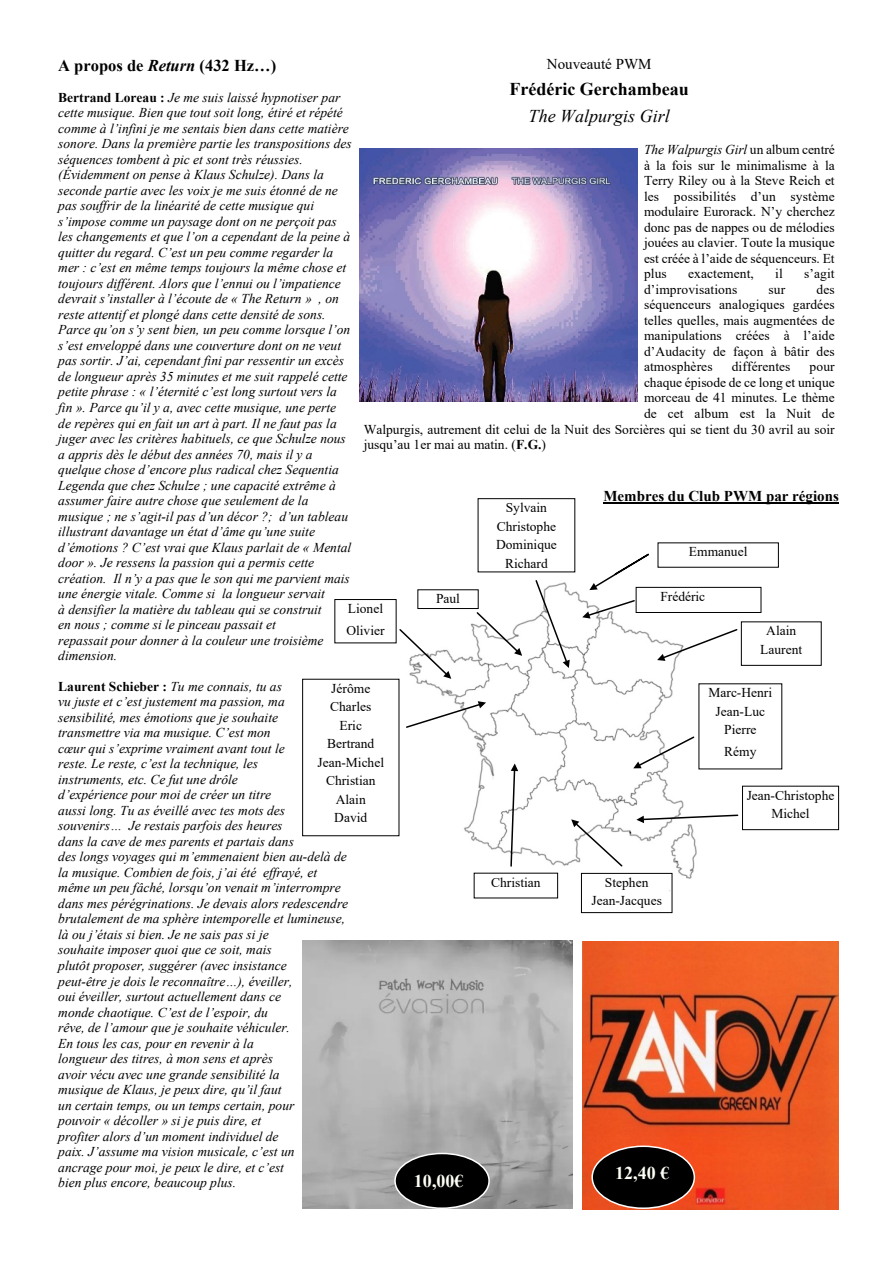
<style>
.page{position:relative;width:893px;height:1263px;background:#fff}
.page>*{position:absolute;margin:0;border:0;box-sizing:border-box;transform-origin:0 0}
.t1{font:700 18px "Times New Roman";color:#000}
.t2{font:italic 18px "Times New Roman";color:#000}
.t3{font:700 18px "Times New Roman";color:#fefff7}
.t4{font:700 16.5px "Times New Roman";color:#000}
.t5{font:700 15px "Times New Roman";color:#000}
.t6{font:15px "Times New Roman";color:#000}
.t7{font:italic 13.5px/15.5px "Times New Roman";color:#000}
.t8{font:13.5px/18.5px "Times New Roman";color:#000;text-align:center}
.s1{font-style:italic}
.s2{font-weight:700;font-style:normal}
.s3{font-weight:700}
</style>
<div class="page">
<div style="left:302px;top:679px;width:97px;height:157px;border:1px solid #000"></div>
<img style="left:416px;top:586px;width:282px;height:307px">
<svg style="left:657px;top:628px;width:81px;height:33px"></svg>
<div style="left:741px;top:621px;width:81px;height:45px;border:1px solid #000"></div>
<svg style="left:582px;top:599px;width:54px;height:20px"></svg>
<svg style="left:589px;top:553px;width:62px;height:37px"></svg>
<svg style="left:633px;top:735px;width:63px;height:33px"></svg>
<svg style="left:475px;top:611px;width:47px;height:45px"></svg>
<div style="left:417px;top:589px;width:62px;height:20px;border:1px solid #000"></div>
<div style="left:334px;top:599px;width:62px;height:44px;border:1px solid #000"></div>
<svg style="left:398px;top:628px;width:53px;height:51px"></svg>
<svg style="left:406px;top:701px;width:80px;height:28px"></svg>
<svg style="left:510px;top:763px;width:8px;height:104px"></svg>
<div style="left:581px;top:873px;width:91px;height:40px;border:1px solid #000"></div>
<svg style="left:571px;top:819px;width:53px;height:49px"></svg>
<div style="left:742px;top:786px;width:97px;height:44px;border:1px solid #000"></div>
<svg style="left:636px;top:814px;width:103px;height:9px"></svg>
<svg style="left:534px;top:580px;width:36px;height:88px"></svg>
<div style="left:636px;top:587px;width:125px;height:26px;border:1px solid #000"></div>
<img style="left:359px;top:149px;width:278px;height:253px">
<img style="left:302px;top:940px;width:271px;height:269px">
<hr style="left:603px;top:502px;width:236px;height:1px;background:#000">
<div style="left:394px;top:1153px;width:96px;height:56px;background:#000;border:2px solid #fff;border-radius:50%"></div>
<img style="left:582px;top:942px;width:257px;height:267px">
<div style="left:591px;top:1145px;width:104px;height:64px;background:#000;border:2px solid #fff;border-radius:50%"></div>
<p class="t6" style="left:547px;top:53px;width:106px">Nouveauté PWM</p>
<h1 class="t1" style="left:509px;top:76px;width:181px">Frédéric Gerchambeau</h1>
<h1 class="t2" style="left:529px;top:103px;width:143px">The Walpurgis Girl</h1>
<p class="t8" style="left:644px;top:142px;width:192px;line-height:15.5px;text-align:justify"><span class="s1">The Walpurgis Girl</span> un album centré à la fois sur le minimalisme à la Terry Riley ou à la Steve Reich et les possibilités d’un système modulaire Eurorack. N’y cherchez donc pas de nappes ou de mélodies jouées au clavier. Toute la musique est créée à l’aide de séquenceurs. Et plus</p>
<p class="t4" style="left:58px;top:53px;width:219px">A propos de <span class="s1">Return</span> (432 Hz…)</p>
<p class="t7" style="left:58px;top:89px;width:295px"><span class="s2">Bertrand Loreau :</span> Je me suis laissé hypnotiser par cette musique. Bien que tout soit long, étiré et répété comme à l’infini je me sentais bien dans cette matière sonore. Dans la première partie les transpositions des séquences tombent à pic et sont très réussies. (Évidemment on pense à Klaus Schulze). Dans la seconde partie avec les voix je me suis étonné de ne pas souffrir de la linéarité de cette musique qui s’impose comme un paysage dont on ne perçoit pas les changements et que l’on a cependant de la peine à quitter du regard. C’est un peu comme regarder la mer : c’est en même temps toujours la même chose et toujours différent. Alors que l’ennui ou l’impatience devrait s’installer à l’écoute de « The Return » , on reste attentif et plongé dans cette densité de sons.<br>Parce qu’on s’y sent bien, un peu comme lorsque l’on s’est enveloppé dans une couverture dont on ne veut pas sortir. J’ai, cependant fini par ressentir un excès de longueur après 35 minutes et me suit rappelé cette petite phrase : « l’éternité c’est long surtout vers la fin ». Parce qu’il y a, avec cette musique, une perte de repères qui en fait un art à part. Il ne faut pas la juger avec les critères habituels, ce que Schulze nous a appris dès le début des années 70, mais il y a quelque chose d’encore plus radical chez Sequentia Legenda que chez Schulze ; une capacité extrême à assumer faire autre chose que seulement de la musique ; ne s’agit-il pas d’un décor ?; d’un tableau illustrant davantage un état d’âme qu’une suite d’émotions ? C’est vrai que Klaus parlait de « Mental door ». Je ressens la passion qui a permis cette création. Il n’y a pas que le son qui me parvient mais une énergie vitale. Comme si la longueur servait<br>à densifier la matière du tableau qui se construit<br>en nous ; comme si le pinceau passait et<br>repassait pour donner à la couleur une troisième dimension.</p>
<p class="t7" style="left:58px;top:678px;width:291px"><span class="s2">Laurent Schieber :</span> Tu me connais, tu as<br>vu juste et c’est justement ma passion, ma<br>sensibilité, mes émotions que je souhaite<br>transmettre via ma musique. C’est mon<br>cœur qui s’exprime vraiment avant tout le<br>reste. Le reste, c’est la technique, les<br>instruments, etc. Ce fut une drôle<br>d’expérience pour moi de créer un titre<br>aussi long. Tu as éveillé avec tes mots des souvenirs… Je restais parfois des heures<br>dans la cave de mes parents et partais dans<br>des longs voyages qui m’emmenaient bien au-delà de la musique. Combien de fois, j’ai été effrayé, et même un peu fâché, lorsqu’on venait m’interrompre dans mes pérégrinations. Je devais alors redescendre brutalement de ma sphère intemporelle et lumineuse, là ou j’étais si bien. Je ne sais pas si je<br>souhaite imposer quoi que ce soit, mais<br>plutôt proposer, suggérer (avec insistance<br>peut-être je dois le reconnaître…), éveiller,<br>oui éveiller, surtout actuellement dans ce<br>monde chaotique. C’est de l’espoir, du<br>rêve, de l’amour que je souhaite véhiculer.<br>En tous les cas, pour en revenir à la<br>longueur des titres, à mon sens et après<br>avoir vécu avec une grande sensibilité la<br>musique de Klaus, je peux dire, qu’il faut<br>un certain temps, ou un temps certain, pour<br>pouvoir « décoller » si je puis dire, et<br>profiter alors d’un moment individuel de<br>paix. J’assume ma vision musicale, c’est un<br>ancrage pour moi, je peux le dire, et c’est<br>bien plus encore, beaucoup plus.</p>
<p class="t8" style="left:688px;top:264px;width:67px">exactement,</p>
<p class="t8" style="left:775px;top:264px;width:9px">il</p>
<p class="t8" style="left:804px;top:264px;width:32px">s’agit</p>
<p class="t8" style="left:644px;top:280px;width:95px">d’improvisations</p>
<p class="t8" style="left:768px;top:280px;width:18px">sur</p>
<p class="t8" style="left:644px;top:281px;width:192px;line-height:15.5px;text-align:justify;text-indent:172px">des séquenceurs analogiques gardées telles quelles, mais augmentées de manipulations créées à l’aide d’Audacity de façon à bâtir des atmosphères</p>
<p class="t8" style="left:732px;top:357px;width:60px">différentes</p>
<p class="t8" style="left:810px;top:357px;width:27px">pour</p>
<p class="t8" style="left:644px;top:373px;width:192px">chaque épisode de ce long et unique</p>
<p class="t8" style="left:644px;top:388px;width:192px">morceau de 41 minutes. Le thème</p>
<p class="t8" style="left:644px;top:404px;width:192px">de cet album est la Nuit de</p>
<p class="t8" style="left:364px;top:419px;width:472px">Walpurgis, autrement dit celui de la Nuit des Sorcières qui se tient du 30 avril au soir</p>
<p class="t8" style="left:364px;top:435px;width:184px">jusqu’au 1er mai au matin. (<span class="s3">F.G.</span>)</p>
<p class="t5" style="left:603px;top:485px;width:237px">Membres du Club PWM par régions</p>
<p class="t8" style="left:496px;top:498px;width:62px">Sylvain<br>Christophe<br>Dominique<br>Richard</p>
<p class="t8" style="left:689px;top:542px;width:60px">Emmanuel</p>
<p class="t8" style="left:660px;top:587px;width:46px">Frédéric</p>
<p class="t8" style="left:436px;top:589px;width:26px">Paul</p>
<p class="t8" style="left:346px;top:597px;width:40px;line-height:21.5px;text-align:left">Lionel<br>Olivier</p>
<p class="t8" style="left:760px;top:621px;width:43px">Alain<br>Laurent</p>
<p class="t8" style="left:317px;top:678px;width:68px">Jérôme<br>Charles<br>Eric<br>Bertrand<br>Jean-Michel<br>Christian<br>Alain<br>David</p>
<p class="t8" style="left:708px;top:683px;width:65px">Marc-Henri<br>Jean-Luc<br>Pierre</p>
<p class="t8" style="left:724px;top:742px;width:34px">Rémy</p>
<p class="t8" style="left:747px;top:785px;width:89px">Jean-Christophe<br>Michel</p>
<p class="t8" style="left:491px;top:872px;width:51px">Christian</p>
<p class="t8" style="left:591px;top:873px;width:72px">Stephen<br>Jean-Jacques</p>
<h1 class="t3" style="left:615px;top:1160px;width:56px">12,40 €</h1>
<h1 class="t3" style="left:414px;top:1168px;width:51px">10,00€</h1>
</div>
